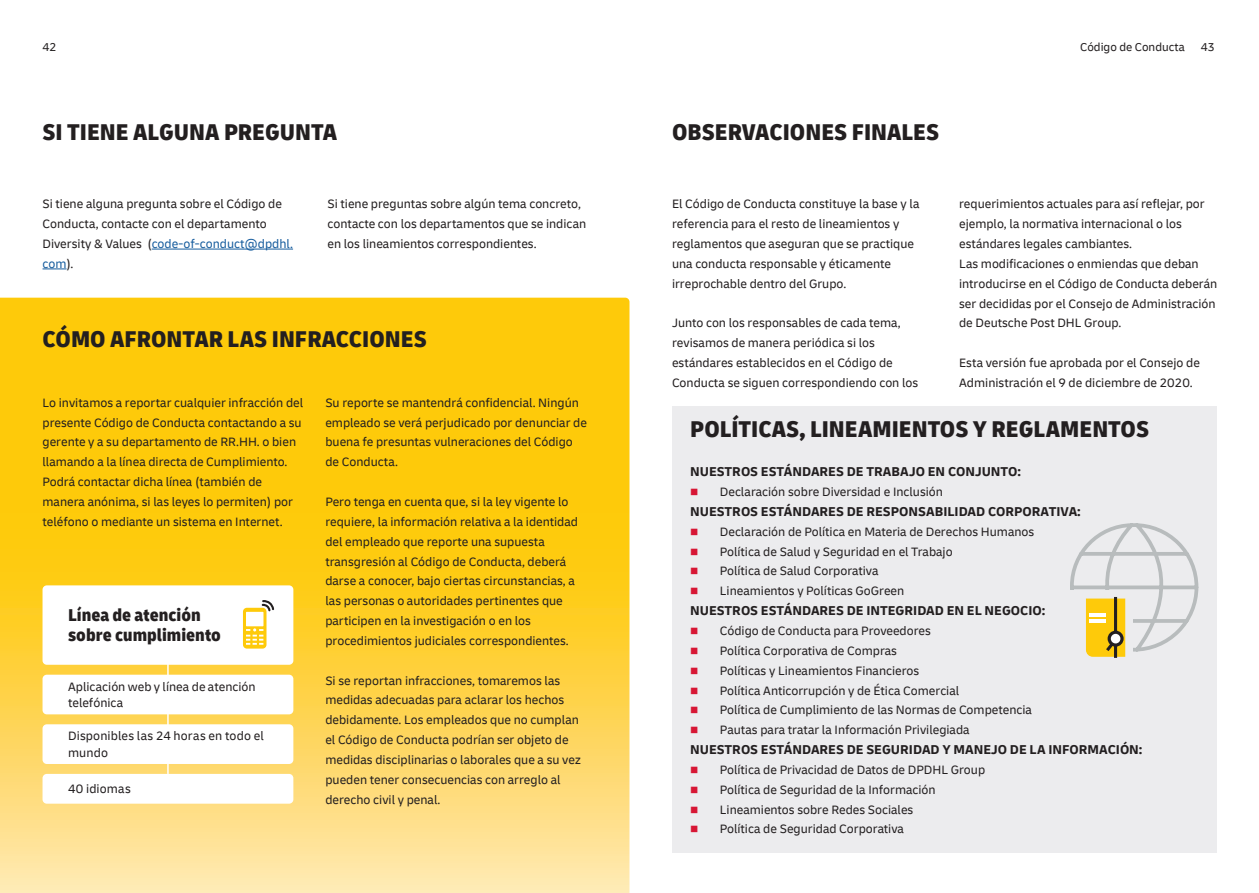
<style>
.page{position:relative;width:1259px;height:893px;background:#fff}
.page>*{position:absolute;margin:0;border:0;box-sizing:border-box;transform-origin:0 0}
.t1{font:900 condensed 24px "Delivery";color:#231f20}
.t2{font:900 condensed 18px/19.8px "Delivery";color:#231f20}
.t3{font:700 13.5px "Delivery";color:#231f20}
.t4{font:12.75px/19.8px "Delivery";color:#231f20}
.t5{font:12px "Delivery";color:#231f20}
.s1{color:#175d9e}
.s2{color:#d71634}
</style>
<div class="page">
<div style="left:672px;top:407px;width:544px;height:446px;background:#ececee"></div>
<svg style="left:0;top:298px;width:629px;height:595px;background:#fed135"></svg>
<hr style="left:152px;top:249px;width:141px;height:1px;background:#175d9e">
<svg style="left:43px;top:269px;width:24px;height:1px"></svg>
<hr style="left:167px;top:630px;width:2px;height:144px;background:#fff">
<div style="left:43px;top:585px;width:250px;height:80px;background:#fff;border-radius:4px"></div>
<div style="left:43px;top:675px;width:250px;height:39px;background:#fff;border-radius:4px"></div>
<div style="left:43px;top:724px;width:250px;height:40px;background:#fff;border-radius:4px"></div>
<div style="left:43px;top:774px;width:250px;height:30px;background:#fff;border-radius:4px"></div>
<svg style="left:243px;top:600px;width:31px;height:49px"></svg>
<hr style="left:1114px;top:597px;width:3px;height:61px;background:#231f20">
<svg style="left:1070px;top:523px;width:129px;height:134px"></svg>
<p class="t5" style="left:43px;top:40px;width:16px">42</p>
<p class="t5" style="left:1080px;top:40px;width:106px">Código de Conducta</p>
<p class="t5" style="left:1200px;top:40px;width:16px">43</p>
<h1 class="t1" style="left:43px;top:117px;width:296px">SI TIENE ALGUNA PREGUNTA</h1>
<p class="t4" style="left:43px;top:194px;width:252px">Si tiene alguna pregunta sobre el Código de Conducta, contacte con el departamento Diversity &amp; Values (<span class="s1">code-of-conduct@dpdhl. com</span>).</p>
<p class="t4" style="left:327px;top:194px;width:260px">Si tiene preguntas sobre algún tema concreto, contacte con los departamentos que se indican en los lineamientos correspondientes.</p>
<h1 class="t1" style="left:43px;top:324px;width:386px">CÓMO AFRONTAR LAS INFRACCIONES</h1>
<p class="t4" style="left:43px;top:393px;width:262px">Lo invitamos a reportar cualquier infracción del presente Código de Conducta contactando a su gerente y a su departamento de RR.HH. o bien llamando a la línea directa de Cumplimiento.<br>Podrá contactar dicha línea (también de manera anónima, si las leyes lo permiten) por teléfono o mediante un sistema en Internet.</p>
<h2 class="t2" style="left:68px;top:606px;width:154px">Línea de atención sobre cumplimiento</h2>
<p class="t4" style="left:68px;top:678px;width:189px;line-height:16.5px">Aplicación web y línea de atención telefónica</p>
<p class="t4" style="left:68px;top:728px;width:197px;line-height:16.5px">Disponibles las 24 horas en todo el mundo</p>
<p class="t4" style="left:68px;top:779px;width:64px">40 idiomas</p>
<p class="t4" style="left:325px;top:393px;width:263px">Su reporte se mantendrá confidencial. Ningún empleado se verá perjudicado por denunciar de buena fe presuntas vulneraciones del Código de Conducta.</p>
<p class="t4" style="left:325px;top:492px;width:254px">Pero tenga en cuenta que, si la ley vigente lo requiere, la información relativa a la identidad del empleado que reporte una supuesta transgresión al Código de Conducta, deberá darse a conocer, bajo ciertas circunstancias, a las personas o autoridades pertinentes que participen en la investigación o en los procedimientos judiciales correspondientes.</p>
<p class="t4" style="left:325px;top:670px;width:257px">Si se reportan infracciones, tomaremos las medidas adecuadas para aclarar los hechos debidamente. Los empleados que no cumplan el Código de Conducta podrían ser objeto de medidas disciplinarias o laborales que a su vez pueden tener consecuencias con arreglo al derecho civil y penal.</p>
<h1 class="t1" style="left:672px;top:117px;width:269px">OBSERVACIONES FINALES</h1>
<p class="t4" style="left:672px;top:194px;width:249px">El Código de Conducta constituye la base y la referencia para el resto de lineamientos y reglamentos que aseguran que se practique una conducta responsable y éticamente irreprochable dentro del Grupo.</p>
<p class="t4" style="left:672px;top:313px;width:248px">Junto con los responsables de cada tema, revisamos de manera periódica si los estándares establecidos en el Código de Conducta se siguen correspondiendo con los</p>
<p class="t4" style="left:959px;top:194px;width:260px">requerimientos actuales para así reflejar, por ejemplo, la normativa internacional o los estándares legales cambiantes.<br>Las modificaciones o enmiendas que deban introducirse en el Código de Conducta deberán ser decididas por el Consejo de Administración de Deutsche Post DHL Group.</p>
<p class="t4" style="left:959px;top:353px;width:242px">Esta versión fue aprobada por el Consejo de<br>Administración el 9 de diciembre de 2020.</p>
<h1 class="t1" style="left:690px;top:414px;width:460px">POLÍTICAS, LINEAMIENTOS Y REGLAMENTOS</h1>
<p class="t3" style="left:690px;top:463px;width:332px">NUESTROS ESTÁNDARES DE TRABAJO EN CONJUNTO:</p>
<p class="t4" style="left:690px;top:482px;width:254px"><span class="s2">■</span> Declaración sobre Diversidad e Inclusión</p>
<p class="t3" style="left:690px;top:503px;width:392px">NUESTROS ESTÁNDARES DE RESPONSABILIDAD CORPORATIVA:</p>
<p class="t4" style="left:690px;top:522px;width:346px"><span class="s2">■</span> Declaración de Política en Materia de Derechos Humanos</p>
<p class="t4" style="left:690px;top:541px;width:264px"><span class="s2">■</span> Política de Salud y Seguridad en el Trabajo</p>
<p class="t4" style="left:690px;top:561px;width:190px"><span class="s2">■</span> Política de Salud Corporativa</p>
<p class="t4" style="left:690px;top:581px;width:216px"><span class="s2">■</span> Lineamientos y Políticas GoGreen</p>
<p class="t3" style="left:690px;top:602px;width:357px">NUESTROS ESTÁNDARES DE INTEGRIDAD EN EL NEGOCIO:</p>
<p class="t4" style="left:690px;top:621px;width:242px"><span class="s2">■</span> Código de Conducta para Proveedores</p>
<p class="t4" style="left:690px;top:641px;width:208px"><span class="s2">■</span> Política Corporativa de Compras</p>
<p class="t4" style="left:690px;top:660px;width:231px"><span class="s2">■</span> Políticas y Lineamientos Financieros</p>
<p class="t4" style="left:690px;top:680px;width:271px"><span class="s2">■</span> Política Anticorrupción y de Ética Comercial</p>
<p class="t4" style="left:690px;top:700px;width:343px"><span class="s2">■</span> Política de Cumplimiento de las Normas de Competencia</p>
<p class="t4" style="left:690px;top:720px;width:281px"><span class="s2">■</span> Pautas para tratar la Información Privilegiada</p>
<p class="t3" style="left:690px;top:741px;width:454px">NUESTROS ESTÁNDARES DE SEGURIDAD Y MANEJO DE LA INFORMACIÓN:</p>
<p class="t4" style="left:690px;top:760px;width:296px"><span class="s2">■</span> Política de Privacidad de Datos de DPDHL Group</p>
<p class="t4" style="left:690px;top:779px;width:247px"><span class="s2">■</span> Política de Seguridad de la Información</p>
<p class="t4" style="left:690px;top:799px;width:225px"><span class="s2">■</span> Lineamientos sobre Redes Sociales</p>
<p class="t4" style="left:690px;top:819px;width:215px"><span class="s2">■</span> Política de Seguridad Corporativa</p>
</div>
